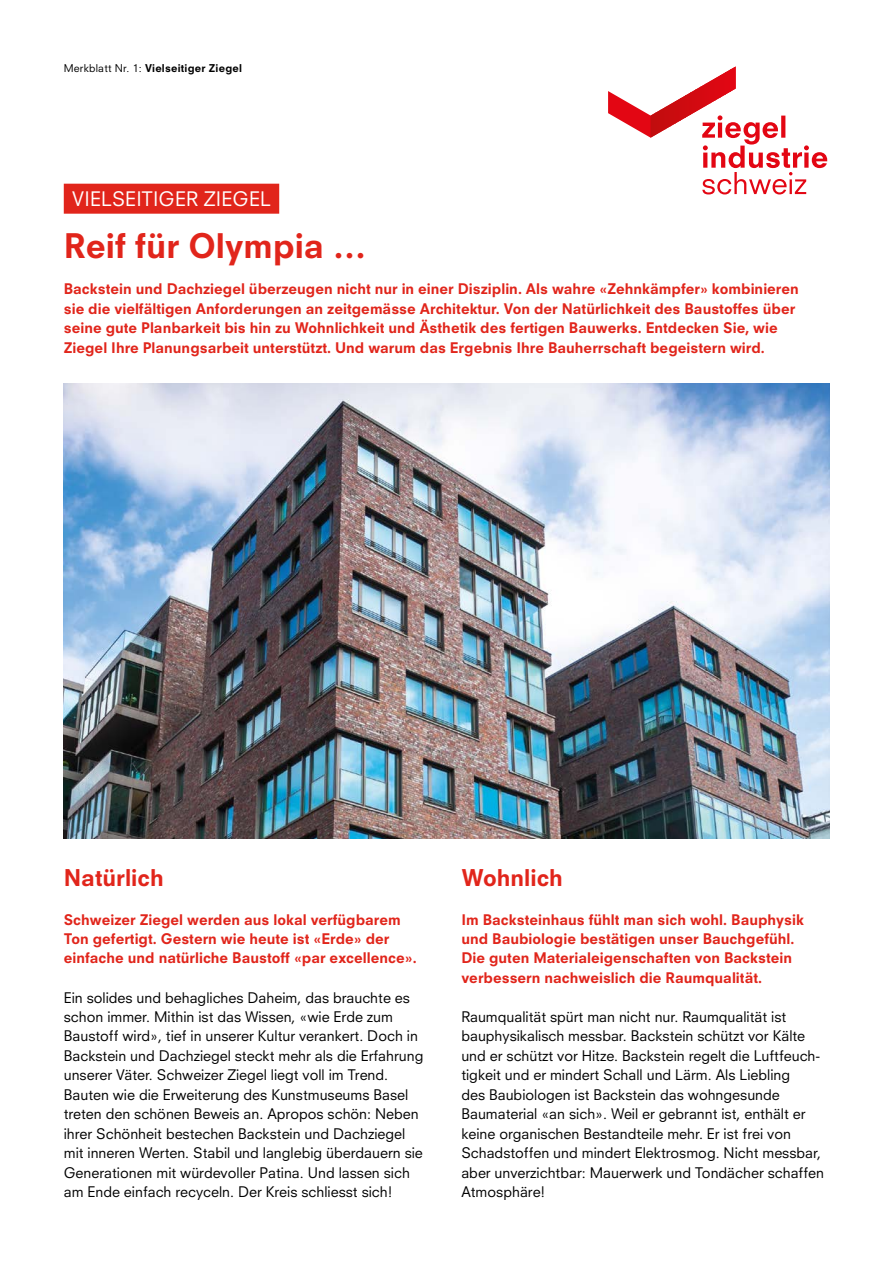
<style>
.page{position:relative;width:893px;height:1263px;background:#fff}
.page>*{position:absolute;margin:0;border:0;box-sizing:border-box;transform-origin:0 0}
.t1{font:800 33px "Neuzeit SLT Std";color:#e1251b}
.t2{font:800 22.5px "Neuzeit SLT Std";color:#e1251b}
.t3{font:19.5px "Neuzeit SLT Std";letter-spacing:.01em;color:#fff}
.t4{font:14.25px/19.5px "Neuzeit SLT Std";color:#000}
.t5{font:800 14.25px/19.5px "Neuzeit SLT Std";color:#e1251b}
.t6{font:800 10.5px "Neuzeit SLT Std";letter-spacing:.02em;color:#000}
.s1{font-weight:400}
</style>
<div class="page">
<div style="left:64px;top:184px;width:215px;height:30px;background:#e1251b"></div>
<img style="left:64px;top:384px;width:765px;height:455px">
<svg style="left:608px;top:91px;width:219px;height:103px"></svg>
<hr style="left:651px;top:66px;width:1px;height:72px;background:#c00d0e">
<hr style="left:652px;top:66px;width:2px;height:72px;background:#c10d0e">
<hr style="left:654px;top:66px;width:2px;height:72px;background:#c20d0e">
<hr style="left:656px;top:66px;width:1px;height:72px;background:#c20d0e">
<hr style="left:657px;top:66px;width:2px;height:72px;background:#c30d0e">
<hr style="left:659px;top:66px;width:2px;height:72px;background:#c40d0e">
<hr style="left:661px;top:66px;width:1px;height:72px;background:#c50c0e">
<hr style="left:662px;top:66px;width:2px;height:72px;background:#c50c0e">
<hr style="left:664px;top:66px;width:2px;height:72px;background:#c60c0f">
<hr style="left:666px;top:66px;width:1px;height:72px;background:#c70c0f">
<hr style="left:667px;top:66px;width:2px;height:72px;background:#c70c0f">
<hr style="left:669px;top:66px;width:2px;height:72px;background:#c80c0f">
<hr style="left:671px;top:66px;width:1px;height:72px;background:#c90c0f">
<hr style="left:672px;top:66px;width:2px;height:72px;background:#c90c0f">
<hr style="left:674px;top:66px;width:2px;height:72px;background:#ca0c0f">
<hr style="left:676px;top:66px;width:1px;height:72px;background:#cb0b0f">
<hr style="left:677px;top:66px;width:2px;height:72px;background:#cb0b0f">
<hr style="left:679px;top:66px;width:2px;height:72px;background:#cc0b10">
<hr style="left:681px;top:66px;width:1px;height:72px;background:#cd0b10">
<hr style="left:682px;top:66px;width:2px;height:72px;background:#ce0b10">
<hr style="left:684px;top:66px;width:2px;height:72px;background:#ce0b10">
<hr style="left:686px;top:66px;width:1px;height:72px;background:#cf0b10">
<hr style="left:687px;top:66px;width:2px;height:72px;background:#d00b10">
<hr style="left:689px;top:66px;width:2px;height:72px;background:#d00a10">
<hr style="left:691px;top:66px;width:1px;height:72px;background:#d10a10">
<hr style="left:692px;top:66px;width:2px;height:72px;background:#d20a11">
<hr style="left:694px;top:66px;width:2px;height:72px;background:#d20a11">
<hr style="left:696px;top:66px;width:1px;height:72px;background:#d30a11">
<hr style="left:697px;top:66px;width:2px;height:72px;background:#d40a11">
<hr style="left:699px;top:66px;width:2px;height:72px;background:#d40a11">
<hr style="left:701px;top:66px;width:1px;height:72px;background:#d50911">
<hr style="left:702px;top:66px;width:2px;height:72px;background:#d60911">
<hr style="left:704px;top:66px;width:2px;height:72px;background:#d70911">
<hr style="left:706px;top:66px;width:1px;height:72px;background:#d70912">
<hr style="left:707px;top:66px;width:2px;height:72px;background:#d80912">
<hr style="left:709px;top:66px;width:2px;height:72px;background:#d90912">
<hr style="left:711px;top:66px;width:1px;height:72px;background:#da0812">
<hr style="left:712px;top:66px;width:2px;height:72px;background:#da0812">
<hr style="left:714px;top:66px;width:2px;height:72px;background:#db0812">
<hr style="left:716px;top:66px;width:1px;height:72px;background:#dc0812">
<hr style="left:717px;top:66px;width:2px;height:72px;background:#dc0812">
<hr style="left:719px;top:66px;width:2px;height:72px;background:#dd0712">
<hr style="left:721px;top:66px;width:1px;height:72px;background:#de0713">
<hr style="left:722px;top:66px;width:2px;height:72px;background:#de0713">
<hr style="left:724px;top:66px;width:2px;height:72px;background:#df0713">
<hr style="left:726px;top:66px;width:1px;height:72px;background:#e00713">
<hr style="left:727px;top:66px;width:2px;height:72px;background:#e00713">
<hr style="left:729px;top:66px;width:2px;height:72px;background:#e10613">
<hr style="left:731px;top:66px;width:1px;height:72px;background:#e20613">
<hr style="left:732px;top:66px;width:2px;height:72px;background:#e20613">
<hr style="left:734px;top:66px;width:2px;height:72px;background:#e30613">
<p class="t6" style="left:64px;top:61px;width:180px"><span class="s1">Merkblatt Nr. 1:</span> Vielseitiger Ziegel</p>
<h3 class="t3" style="left:72px;top:187px;width:200px">VIELSEITIGER ZIEGEL</h3>
<h1 class="t1" style="left:64px;top:225px;width:304px">Reif für Olympia …</h1>
<p class="t5" style="left:64px;top:279px;width:737px">Backstein und Dachziegel überzeugen nicht nur in einer Disziplin. Als wahre «Zehnkämpfer» kombinieren sie die vielfältigen Anforderungen an zeitgemässe Architektur. Von der Natürlichkeit des Baustoffes über seine gute Planbarkeit bis hin zu Wohnlichkeit und Ästhetik des fertigen Bauwerks. Entdecken Sie, wie Ziegel Ihre Planungsarbeit unterstützt. Und warum das Ergebnis Ihre Bauherrschaft begeistern wird.</p>
<h2 class="t2" style="left:64px;top:863px;width:101px">Natürlich</h2>
<p class="t5" style="left:64px;top:909px;width:354px">Schweizer Ziegel werden aus lokal verfügbarem<br>Ton gefertigt. Gestern wie heute ist «Erde» der einfache und natürliche Baustoff «par excellence».</p>
<p class="t4" style="left:64px;top:987px;width:361px">Ein solides und behagliches Daheim, das brauchte es schon immer. Mithin ist das Wissen, «wie Erde zum Baustoff wird», tief in unserer Kultur verankert. Doch in Backstein und Dachziegel steckt mehr als die Erfahrung unserer Väter. Schweizer Ziegel liegt voll im Trend.<br>Bauten wie die Erweiterung des Kunstmuseums Basel treten den schönen Beweis an. Apropos schön: Neben ihrer Schönheit bestechen Backstein und Dachziegel mit inneren Werten. Stabil und langlebig überdauern sie Generationen mit würdevoller Patina. Und lassen sich am Ende einfach recyceln. Der Kreis schliesst sich!</p>
<h2 class="t2" style="left:461px;top:863px;width:103px">Wohnlich</h2>
<p class="t5" style="left:461px;top:909px;width:344px">Im Backsteinhaus fühlt man sich wohl. Bauphysik und Baubiologie bestätigen unser Bauchgefühl.<br>Die guten Materialeigenschaften von Backstein verbessern nachweislich die Raumqualität.</p>
<p class="t4" style="left:461px;top:1007px;width:364px">Raumqualität spürt man nicht nur. Raumqualität ist bauphysikalisch messbar. Backstein schützt vor Kälte und er schützt vor Hitze. Backstein regelt die Luftfeuch&shy;tigkeit und er mindert Schall und Lärm. Als Liebling<br>des Baubiologen ist Backstein das wohngesunde Baumaterial «an sich». Weil er gebrannt ist, enthält er keine organischen Bestandteile mehr. Er ist frei von Schadstoffen und mindert Elektrosmog. Nicht messbar, aber unverzichtbar: Mauerwerk und Tondächer schaffen Atmosphäre!</p>
</div>
